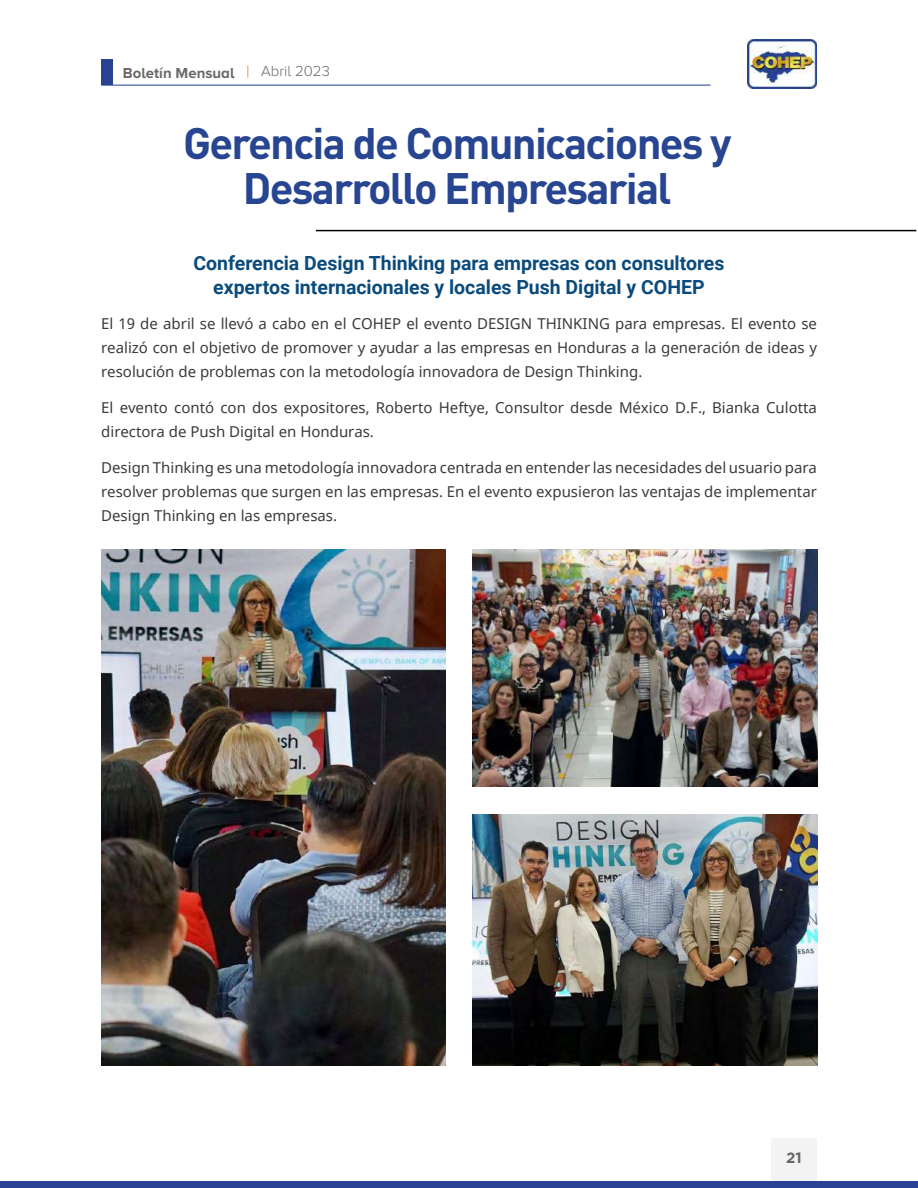
<style>
.page{position:relative;width:918px;height:1188px;background:#fff}
.page>*{position:absolute;margin:0;border:0;box-sizing:border-box;transform-origin:0 0}
.t1{font:700 43.5px/45px "DIN Pro";letter-spacing:-.04em;color:#274590;text-align:center}
.t2{font:700 19.5px/24px "Roboto";color:#0b4b7c;text-align:center}
.t3{font:15px/24px "Noto Sans";color:#3a3a3a;text-align:justify}
.t4{font:700 15px "Proxima Nova A";color:#696969}
.t5{font:300 15px "Proxima Nova A";color:#696969}
.t6{font:700 15px "Gotham";color:#676768}
</style>
<div class="page">
<img style="left:747px;top:39px;width:70px;height:50px">
<div style="left:771px;top:1138px;width:46px;height:43px;background:#f3f3f3"></div>
<div style="left:101px;top:60px;width:12px;height:25px;background:#284394"></div>
<hr style="left:101px;top:85px;width:610px;height:1px;background:#264592">
<div style="left:0;top:1181px;width:918px;height:7px;background:#284394"></div>
<hr style="left:316px;top:230px;width:600px;height:1px;background:#000">
<img style="left:473px;top:815px;width:344px;height:251px">
<img style="left:101px;top:549px;width:344px;height:517px">
<img style="left:473px;top:549px;width:344px;height:238px">
<p class="t4" style="left:123px;top:64px;width:113px">Boletín Mensual</p>
<p class="t5" style="left:261px;top:63px;width:70px">Abril 2023</p>
<h1 class="t1" style="left:183px;top:116px;width:550px">Gerencia de Comunicaciones y<br>Desarrollo Empresarial</h1>
<h2 class="t2" style="left:193px;top:250px;width:533px">Conferencia Design Thinking para empresas con consultores expertos internacionales y locales Push Digital y COHEP</h2>
<p class="t3" style="left:101px;top:312px;width:717px">El 19 de abril se llevó a cabo en el COHEP el evento DESIGN THINKING para empresas. El evento se realizó con el objetivo de promover y ayudar a las empresas en Honduras a la generación de ideas y resolución de problemas con la metodología innovadora de Design Thinking.</p>
<p class="t3" style="left:101px;top:396px;width:717px">El evento contó con dos expositores, Roberto Heftye, Consultor desde México D.F., Bianka Culotta directora de Push Digital en Honduras.</p>
<p class="t3" style="left:101px;top:456px;width:717px">Design Thinking es una metodología innovadora centrada en entender las necesidades del usuario para resolver problemas que surgen en las empresas. En el evento expusieron las ventajas de implementar Design Thinking en las empresas.</p>
<p class="t6" style="left:786px;top:1149px;width:17px">21</p>
</div>
